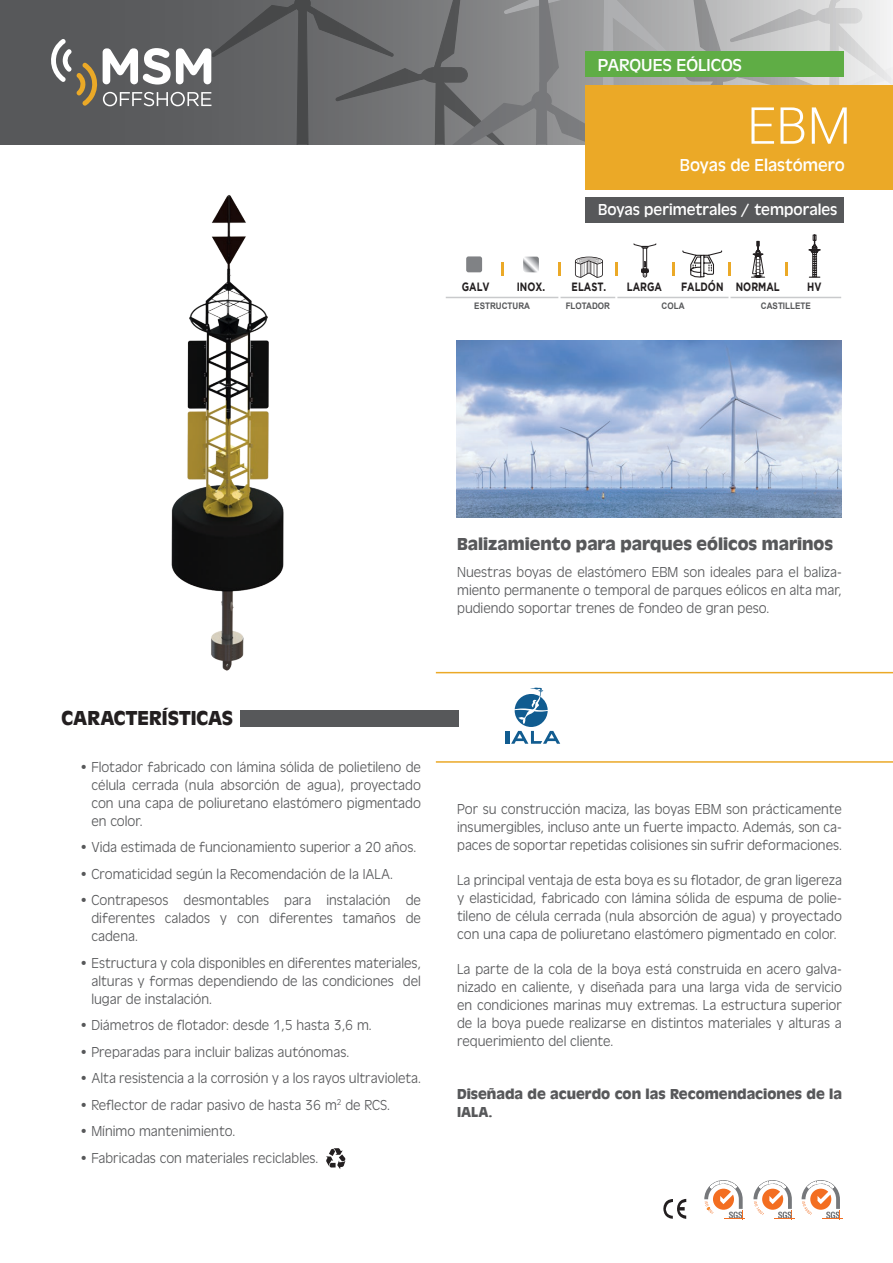
<style>
.page{position:relative;width:893px;height:1263px;background:#fff}
.page>*{position:absolute;margin:0;border:0;box-sizing:border-box;transform-origin:0 0}
.t1{font:300 51px "Roboto";color:#fff}
.t2{font:700 21px "Antique Oli";letter-spacing:-.005em;color:#231f20}
.t3{font:700 18px "Antique Oli";color:#57585a}
.t4{font:18px "Antique Oli";color:#fff}
.t5{font:18px "Antique Oli";color:#fff;scale:1.05 1}
.t6{font:16.5px "Antique Oli";color:#fff}
.t7{font:300 15px/18px "Antique Oli";color:#57585a;text-align:justify}
.t8{font:700 15px/18px "Antique Oli";color:#57585a}
.t9{font:700 12px "Gotham";color:#231f20;scale:.79 1}
.t10{font:700 9px "Arial";color:#57585a;scale:.9 1}
.s1{font-weight:400}
</style>
<div class="page">
<svg style="left:326px;top:1148px;width:20px;height:21px"></svg>
<hr style="left:730px;top:297px;width:111px;height:1px;background:#c9cacc">
<hr style="left:617px;top:297px;width:111px;height:1px;background:#c9cacc">
<hr style="left:561px;top:297px;width:54px;height:1px;background:#c9cacc">
<hr style="left:446px;top:297px;width:112px;height:1px;background:#c9cacc">
<svg style="left:501px;top:263px;width:2px;height:13px"></svg>
<svg style="left:558px;top:263px;width:3px;height:13px"></svg>
<svg style="left:615px;top:263px;width:2px;height:13px"></svg>
<svg style="left:672px;top:263px;width:2px;height:13px"></svg>
<svg style="left:785px;top:263px;width:2px;height:13px"></svg>
<svg style="left:809px;top:234px;width:11px;height:44px"></svg>
<svg style="left:751px;top:241px;width:14px;height:37px"></svg>
<svg style="left:682px;top:250px;width:49px;height:28px"></svg>
<svg style="left:633px;top:243px;width:24px;height:6px"></svg>
<div style="left:643px;top:248px;width:4px;height:21px;border:1px solid #231f20"></div>
<svg style="left:641px;top:261px;width:8px;height:17px"></svg>
<svg style="left:575px;top:257px;width:28px;height:21px"></svg>
<svg style="left:523px;top:257px;width:16px;height:15px"></svg>
<div style="left:466px;top:256px;width:16px;height:16px;background:#808285;border-radius:2px"></div>
<div style="left:0;top:0;width:893px;height:145px;background:#57585a"></div>
<svg style="left:51px;top:0;width:842px;height:145px"></svg>
<div style="left:585px;top:197px;width:259px;height:26px;background:#57585a"></div>
<div style="left:585px;top:85px;width:308px;height:104px;background:#eba927"></div>
<div style="left:585px;top:51px;width:259px;height:26px;background:#5fad45"></div>
<div style="left:240px;top:710px;width:218px;height:16px;background:#57585a"></div>
<hr style="left:436px;top:672px;width:457px;height:1px;background:#eba927">
<hr style="left:436px;top:761px;width:457px;height:2px;background:#eba927">
<div style="left:505px;top:731px;width:5px;height:13px;background:#115c90"></div>
<svg style="left:511px;top:688px;width:49px;height:56px"></svg>
<img style="left:456px;top:341px;width:386px;height:176px">
<svg style="left:663px;top:1199px;width:23px;height:20px"></svg>
<svg style="left:802px;top:1180px;width:40px;height:40px"></svg>
<svg style="left:753px;top:1180px;width:41px;height:40px"></svg>
<svg style="left:704px;top:1180px;width:41px;height:40px"></svg>
<img style="left:171px;top:195px;width:113px;height:476px">
<p class="t5" style="left:598px;top:55px;width:139px">PARQUES EÓLICOS</p>
<h1 class="t1" style="left:747px;top:90px;width:106px">EBM</h1>
<p class="t4" style="left:680px;top:155px;width:166px">Boyas de Elastómero</p>
<p class="t6" style="left:598px;top:201px;width:241px">Boyas perimetrales / temporales</p>
<p class="t9" style="left:462px;top:280px;width:37px">GALV</p>
<p class="t9" style="left:517px;top:280px;width:37px">INOX.</p>
<p class="t9" style="left:572px;top:280px;width:45px">ELAST.</p>
<p class="t9" style="left:627px;top:280px;width:46px">LARGA</p>
<p class="t9" style="left:681px;top:280px;width:127px">FALDÓN NORMAL</p>
<p class="t9" style="left:807px;top:280px;width:20px">HV</p>
<p class="t10" style="left:474px;top:300px;width:63px">ESTRUCTURA</p>
<p class="t10" style="left:566px;top:300px;width:51px">FLOTADOR</p>
<p class="t10" style="left:662px;top:300px;width:27px">COLA</p>
<p class="t10" style="left:761px;top:300px;width:57px">CASTILLETE</p>
<p class="t3" style="left:457px;top:534px;width:378px">Balizamiento para parques eólicos marinos</p>
<p class="t7" style="left:457px;top:563px;width:386px">Nuestras boyas de elastómero EBM son ideales para el baliza&shy;miento permanente o temporal de parques eólicos en alta mar, pudiendo soportar trenes de fondeo de gran peso.</p>
<h2 class="t2" style="left:62px;top:706px;width:173px">CARACTERÍSTICAS</h2>
<p class="t7" style="left:91px;top:758px;width:331px;text-indent:-13px"><span class="s1">•</span> Flotador fabricado con lámina sólida de polietileno de célula cerrada (nula absorción de agua), proyectado con una capa de poliuretano elastómero pigmentado en color.</p>
<p class="t7" style="left:79px;top:838px;width:339px"><span class="s1">•</span> Vida estimada de funcionamiento superior a 20 años.</p>
<p class="t7" style="left:79px;top:865px;width:316px"><span class="s1">•</span> Cromaticidad según la Recomendación de la IALA.</p>
<p class="t7" style="left:91px;top:891px;width:331px;text-indent:-13px"><span class="s1">•</span> Contrapesos desmontables para instalación de diferentes calados y con diferentes tamaños de cadena.</p>
<p class="t7" style="left:91px;top:954px;width:331px;text-indent:-13px"><span class="s1">•</span> Estructura y cola disponibles en diferentes materiales, alturas y formas dependiendo de las condiciones del lugar de instalación.</p>
<p class="t7" style="left:79px;top:1016px;width:295px"><span class="s1">•</span> Diámetros de flotador: desde 1,5 hasta 3,6 m.</p>
<p class="t7" style="left:79px;top:1043px;width:272px"><span class="s1">•</span> Preparadas para incluir balizas autónomas.</p>
<p class="t7" style="left:79px;top:1069px;width:344px"><span class="s1">•</span> Alta resistencia a la corrosión y a los rayos ultravioleta.</p>
<p class="t7" style="left:79px;top:1096px;width:313px"><span class="s1">•</span> Reflector de radar pasivo de hasta 36 m<sup>2</sup> de RCS.</p>
<p class="t7" style="left:79px;top:1122px;width:158px"><span class="s1">•</span> Mínimo mantenimiento.</p>
<p class="t7" style="left:79px;top:1149px;width:241px"><span class="s1">•</span> Fabricadas con materiales reciclables.</p>
<p class="t7" style="left:457px;top:800px;width:386px">Por su construcción maciza, las boyas EBM son prácticamente insumergibles, incluso ante un fuerte impacto. Además, son ca&shy;paces de soportar repetidas colisiones sin sufrir deformaciones.</p>
<p class="t7" style="left:457px;top:871px;width:386px">La principal ventaja de esta boya es su flotador, de gran ligereza y elasticidad, fabricado con lámina sólida de espuma de polie&shy;tileno de célula cerrada (nula absorción de agua) y proyectado con una capa de poliuretano elastómero pigmentado en color.</p>
<p class="t7" style="left:457px;top:960px;width:386px">La parte de la cola de la boya está construida en acero galva&shy;nizado en caliente, y diseñada para una larga vida de servicio en condiciones marinas muy extremas. La estructura superior de la boya puede realizarse en distintos materiales y alturas a requerimiento del cliente.</p>
<p class="t8" style="left:457px;top:1085px;width:386px">Diseñada de acuerdo con las Recomendaciones de la<br>IALA.</p>
</div>
